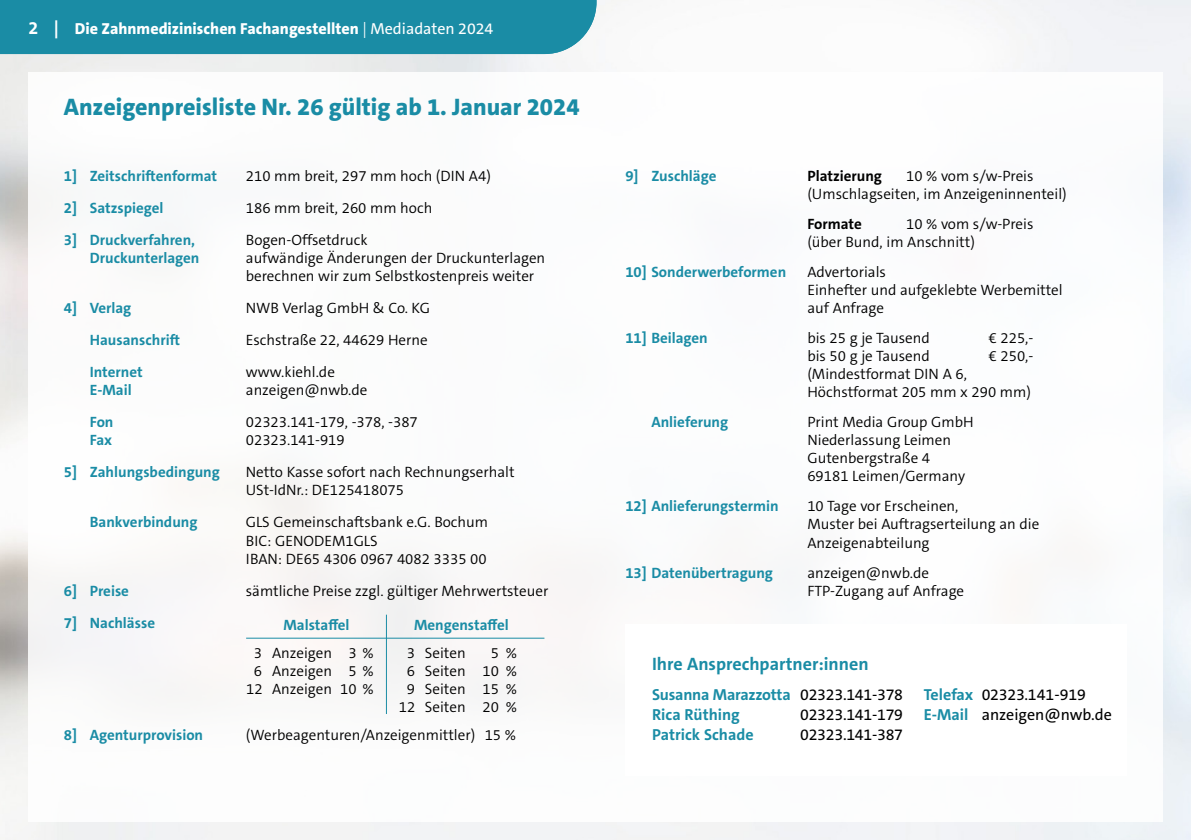
<style>
.page{position:relative;width:1191px;height:840px;background:#fff}
.page>*{position:absolute;margin:0;border:0;box-sizing:border-box;transform-origin:0 0}
.t1{font:800 24px "The Sans C5";color:#1a8ca5}
.t2{font:700 18px "The Sans C5";color:#1a8ca5}
.t3{font:800 16px "The Sans C5";color:#fff}
.t4{font:16px/20px "The Sans C5";letter-spacing:-.015em;color:#000}
.t5{font:700 16px/20px "The Sans C5";letter-spacing:-.01em;color:#1a8ca5}
.t6{font:300 15px/18px "The Sans C5";color:#000}
.t7{font:700 15px "The Sans C5";color:#1a8ca5}
.t8{font:700 15px "The Sans C5";color:#000}
.s1{font-weight:700;font-size:18px}
.s2{font-weight:300}
.s3{font-weight:400}
.s4{font-weight:700;color:#1a8ca5}
.s5{font-weight:400;color:#000}
</style>
<div class="page">
<img style="left:0;top:0;width:1191px;height:839px">
<div style="left:28px;top:72px;width:1134px;height:749px;background:#fff"></div>
<hr style="left:386px;top:614px;width:1px;height:99px;background:#1a8ca5">
<hr style="left:246px;top:637px;width:298px;height:1px;background:#1a8ca5">
<div style="left:0;top:0;width:596px;height:54px;background:#1a8ca5"></div>
<p class="t3" style="left:28px;top:19px;width:466px"><span class="s1">2 |</span> Die Zahnmedizinischen Fachangestellten <span class="s2">|</span> <span class="s3">Mediadaten 2024</span></p>
<p class="t3" style="left:28px;top:19px;width:476px"><span class="s1">34 |</span> Die Zahnmed zinischen Fachangestellten <span class="s2">|</span> <span class="s3">Mediadaten 2024</span></p>
<h1 class="t1" style="left:64px;top:91px;width:517px">Anzeigenpreisliste Nr. 26 gültig ab 1. Januar 2024</h1>
<p class="t7" style="left:625px;top:166px;width:93px">9] Zuschläge</p>
<p class="t8" style="left:807px;top:166px;width:76px">Platzierung</p>
<p class="t7" style="left:64px;top:166px;width:155px">1] Zeitschriftenformat</p>
<p class="t6" style="left:246px;top:167px;width:246px">210 mm breit, 297 mm hoch (DIN A4)</p>
<p class="t7" style="left:64px;top:198px;width:101px">2] Satzspiegel</p>
<p class="t6" style="left:246px;top:199px;width:188px">186 mm breit, 260 mm hoch</p>
<p class="t7" style="left:64px;top:230px;width:133px">3] Druckverfahren,</p>
<p class="t6" style="left:246px;top:231px;width:123px">Bogen-Offsetdruck</p>
<p class="t7" style="left:90px;top:248px;width:111px">Druckunterlagen</p>
<p class="t6" style="left:246px;top:249px;width:301px">aufwändige Änderungen der Druckunterlagen berechnen wir zum Selbstkostenpreis weiter</p>
<p class="t7" style="left:64px;top:298px;width:69px">4] Verlag</p>
<p class="t6" style="left:246px;top:299px;width:186px">NWB Verlag GmbH &amp; Co. KG</p>
<p class="t7" style="left:90px;top:330px;width:92px">Hausanschrift</p>
<p class="t6" style="left:246px;top:331px;width:183px">Eschstraße 22, 44629 Herne</p>
<p class="t7" style="left:90px;top:362px;width:55px">Internet</p>
<p class="t6" style="left:246px;top:363px;width:91px">www.kiehl.de</p>
<p class="t7" style="left:90px;top:380px;width:43px">E-Mail</p>
<p class="t6" style="left:246px;top:381px;width:123px">anzeigen@nwb.de</p>
<p class="t7" style="left:90px;top:412px;width:25px">Fon</p>
<p class="t6" style="left:246px;top:413px;width:173px">02323.141-179, -378, -387</p>
<p class="t7" style="left:90px;top:430px;width:24px">Fax</p>
<p class="t6" style="left:246px;top:431px;width:100px">02323.141-919</p>
<p class="t7" style="left:64px;top:462px;width:158px">5] Zahlungsbedingung</p>
<p class="t6" style="left:246px;top:463px;width:270px">Netto Kasse sofort nach Rechnungserhalt<br>USt-IdNr.: DE125418075</p>
<p class="t7" style="left:90px;top:512px;width:109px">Bankverbindung</p>
<p class="t6" style="left:246px;top:513px;width:244px">GLS Gemeinschaftsbank e.G. Bochum<br>BIC: GENODEM1GLS<br>IBAN: DE65 4306 0967 4082 3335 00</p>
<p class="t7" style="left:64px;top:580px;width:67px">6] Preise</p>
<p class="t6" style="left:246px;top:581px;width:304px">sämtliche Preise zzgl. gültiger Mehrwertsteuer</p>
<p class="t7" style="left:64px;top:612px;width:93px">7] Nachlässe</p>
<p class="t6" style="left:807px;top:167px;width:261px;text-indent:99px">10 % vom s/w-Preis (Umschlagseiten, im Anzeigeninnenteil)</p>
<p class="t8" style="left:807px;top:214px;width:56px">Formate</p>
<p class="t6" style="left:807px;top:215px;width:228px;text-indent:99px">10 % vom s/w-Preis (über Bund, im Anschnitt)</p>
<p class="t7" style="left:625px;top:262px;width:162px">10] Sonderwerbeformen</p>
<p class="t6" style="left:807px;top:263px;width:257px">Advertorials<br>Einhefter und aufgeklebte Werbemittel auf Anfrage</p>
<p class="t7" style="left:625px;top:328px;width:84px">11] Beilagen</p>
<p class="t6" style="left:807px;top:329px;width:124px">bis 25 g je Tausend</p>
<p class="t6" style="left:988px;top:329px;width:46px">€ 225,-</p>
<p class="t6" style="left:807px;top:347px;width:124px">bis 50 g je Tausend</p>
<p class="t6" style="left:988px;top:347px;width:46px">€ 250,-</p>
<p class="t6" style="left:807px;top:365px;width:225px">(Mindestformat DIN A 6,<br>Höchstformat 205 mm x 290 mm)</p>
<p class="t7" style="left:651px;top:412px;width:78px">Anlieferung</p>
<p class="t6" style="left:807px;top:413px;width:168px">Print Media Group GmbH<br>Niederlassung Leimen<br>Gutenbergstraße 4<br>69181 Leimen/Germany</p>
<p class="t7" style="left:625px;top:496px;width:155px">12] Anlieferungstermin</p>
<p class="t6" style="left:807px;top:497px;width:233px">10 Tage vor Erscheinen,<br>Muster bei Auftragserteilung an die<br>Anzeigenabteilung</p>
<p class="t7" style="left:625px;top:562px;width:149px">13] Datenübertragung</p>
<p class="t6" style="left:807px;top:563px;width:158px">anzeigen@nwb.de<br>FTP-Zugang auf Anfrage</p>
<p class="t7" style="left:283px;top:615px;width:68px">Malstaffel</p>
<p class="t7" style="left:414px;top:615px;width:96px">Mengenstaffel</p>
<p class="t6" style="left:246px;top:643px;width:129px;text-align:center">3 Anzeigen 3 %<br>6 Anzeigen 5 %<br>12 Anzeigen 10 %</p>
<p class="t6" style="left:407px;top:643px;width:61px">3 Seiten</p>
<p class="t6" style="left:399px;top:643px;width:120px;text-align:right">5 %<br>6 Seiten 10 %<br>9 Seiten 15 %<br>12 Seiten 20 %</p>
<p class="t2" style="left:652px;top:651px;width:218px">Ihre Ansprechpartner:innen</p>
<p class="t4" style="left:923px;top:684px;width:190px"><span class="s4">Telefax</span> 02323.141-919<br><span class="s4">E-Mail</span> anzeigen@nwb.de</p>
<p class="t5" style="left:652px;top:684px;width:252px">Susanna Marazzotta <span class="s5">02323.141-378<br></span>Rica Rüthing</p>
<p class="t4" style="left:800px;top:704px;width:104px">02323.141-179</p>
<p class="t7" style="left:64px;top:724px;width:141px">8] Agenturprovision</p>
<p class="t6" style="left:246px;top:725px;width:271px">(Werbeagenturen/Anzeigenmittler) 15 %</p>
<p class="t5" style="left:652px;top:724px;width:103px">Patrick Schade</p>
<p class="t4" style="left:800px;top:724px;width:104px">02323.141-387</p>
</div>
